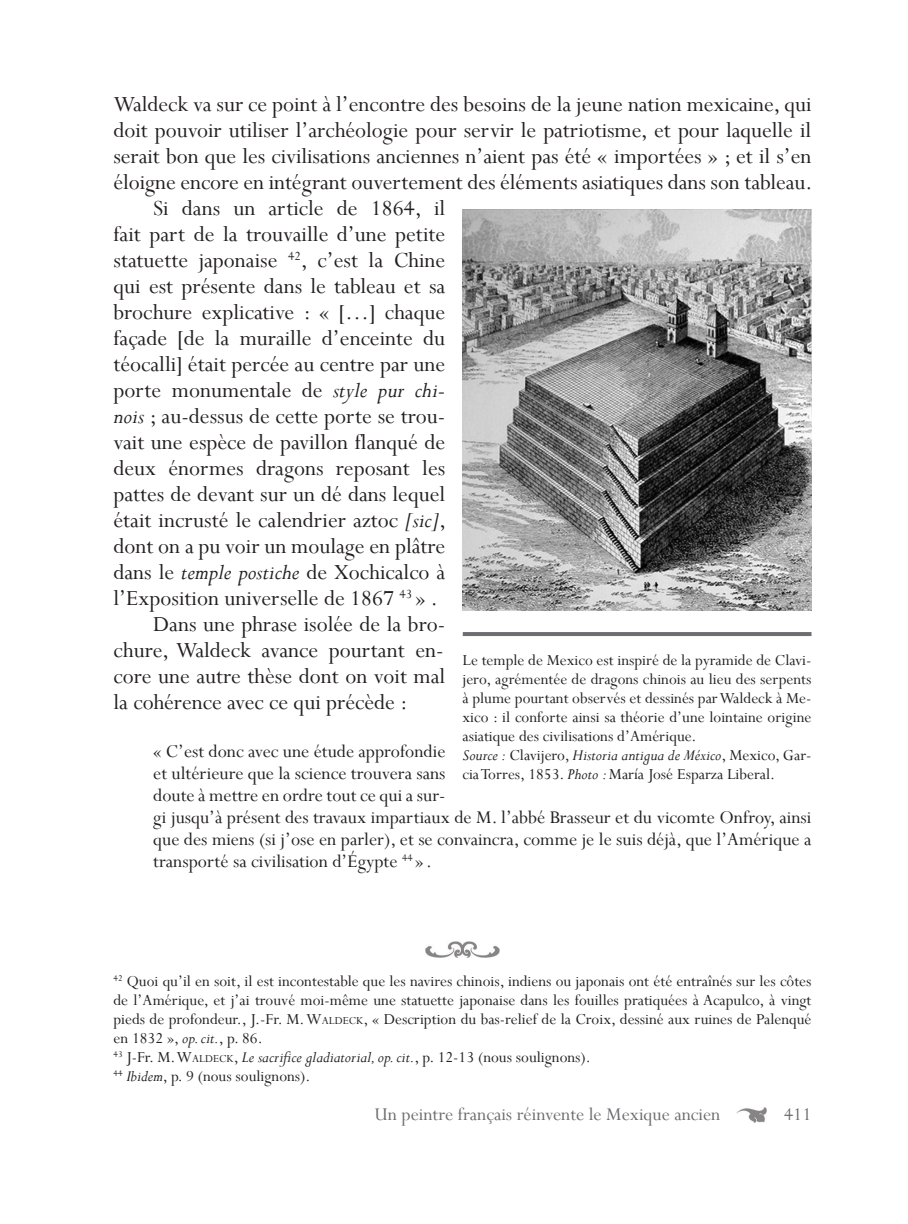
<style>
.page{position:relative;width:908px;height:1224px;background:#fff}
.page>*{position:absolute;margin:0;border:0;box-sizing:border-box;transform-origin:0 0}
.t1{font:24px/26px "Perpetua";color:#231f20;text-align:justify}
.t2{font:20px/22px "Perpetua";color:#231f20}
.t3{font:20px "Perpetua";color:#6c6d70}
.t4{font:17px/19px "Perpetua";color:#231f20;text-align:justify}
.s1{font-style:italic}
.s2{font-style:inherit}
.s3{font-size:11.8px}
</style>
<div class="page">
<img style="left:736px;top:1108px;width:29px;height:14px">
<img style="left:462px;top:210px;width:349px;height:400px">
<hr style="left:462px;top:632px;width:349px;height:4px;background:#6c6d70">
<img style="left:425px;top:942px;width:74px;height:16px">
<p class="t1" style="left:113px;top:91px;width:700px">Waldeck va sur ce point à l’encontre des besoins de la jeune nation mexicaine, qui doit pouvoir utiliser l’archéologie pour servir le patriotisme, et pour laquelle il serait bon que les civilisations anciennes n’aient pas été « importées » ; et il s’en éloigne encore en intégrant ouvertement des éléments asiatiques dans son tableau.</p>
<p class="t1" style="left:113px;top:195px;width:334px;text-indent:40px">Si dans un article de 1864, il fait part de la trouvaille d’une petite statuette japonaise <sup>42</sup>, c’est la Chine qui est présente dans le tableau et sa brochure explicative : « […] chaque façade [de la muraille d’enceinte du téocalli] était percée au centre par une porte monumentale de <span class="s1">style pur chi&shy;nois</span> ; au-dessus de cette porte se trou&shy;vait une espèce de pavillon flanqué de deux énormes dragons reposant les pattes de devant sur un dé dans lequel était incrusté le calendrier aztoc <span class="s1">[sic]</span>, dont on a pu voir un moulage en plâtre dans le <span class="s1">temple postiche</span> de Xochicalco à l’Exposition universelle de 1867 <sup>43</sup> » .</p>
<p class="t1" style="left:113px;top:611px;width:333px;text-indent:40px">Dans une phrase isolée de la bro&shy;chure, Waldeck avance pourtant en&shy;core une autre thèse dont on voit mal la cohérence avec ce qui précède :</p>
<p class="t2" style="left:153px;top:740px;width:659px">« C’est donc avec une étude approfondie<br>et ultérieure que la science trouvera sans<br>doute à mettre en ordre tout ce qui a sur-<br>gi jusqu’à présent des travaux impartiaux de M. l’abbé Brasseur et du vicomte Onfroy, ainsi que des miens (si j’ose en parler), et se convaincra, comme je le suis déjà, que l’Amérique a transporté sa civilisation d’Égypte <sup>44</sup> » .</p>
<p class="t4" style="left:462px;top:651px;width:350px">Le temple de Mexico est inspiré de la pyramide de Clavi&shy;jero, agrémentée de dragons chinois au lieu des serpents à plume pourtant observés et dessinés par Waldeck à Me&shy;xico : il conforte ainsi sa théorie d’une lointaine origine asiatique des civilisations d’Amérique.</p>
<p class="t4" style="left:462px;top:746px;width:350px"><span class="s1">Source :</span> Clavijero, <span class="s1">Historia antigua de México</span>, Mexico, Gar&shy;cia Torres, 1853. <span class="s1">Photo :</span> María José Esparza Liberal.</p>
<p class="t4" style="left:113px;top:971px;width:699px"><sup>42</sup> Quoi qu’il en soit, il est incontestable que les navires chinois, indiens ou japonais ont été entraînés sur les côtes de l’Amérique, et j’ai trouvé moi-même une statuette japonaise dans les fouilles pratiquées à Acapulco, à vingt pieds de profondeur., J.-Fr. M. <span class="s2">W</span><span class="s3">aldeck</span>, « Description du bas-relief de la Croix, dessiné aux ruines de Palenqué en 1832 », <span class="s1">op. cit.</span>, p. 86.</p>
<p class="t4" style="left:113px;top:1047px;width:478px"><sup>43</sup> J-Fr. M. <span class="s2">W</span><span class="s3">aldeck</span>, <span class="s1">Le sacrifice gladiatorial, op. cit.</span>, p. 12-13 (nous soulignons).</p>
<p class="t4" style="left:113px;top:1066px;width:198px"><sup>44</sup> <span class="s1">Ibidem</span>, p. 9 (nous soulignons).</p>
<p class="t3" style="left:374px;top:1102px;width:347px">Un peintre français réinvente le Mexique ancien</p>
<p class="t3" style="left:783px;top:1102px;width:29px">411</p>
</div>
